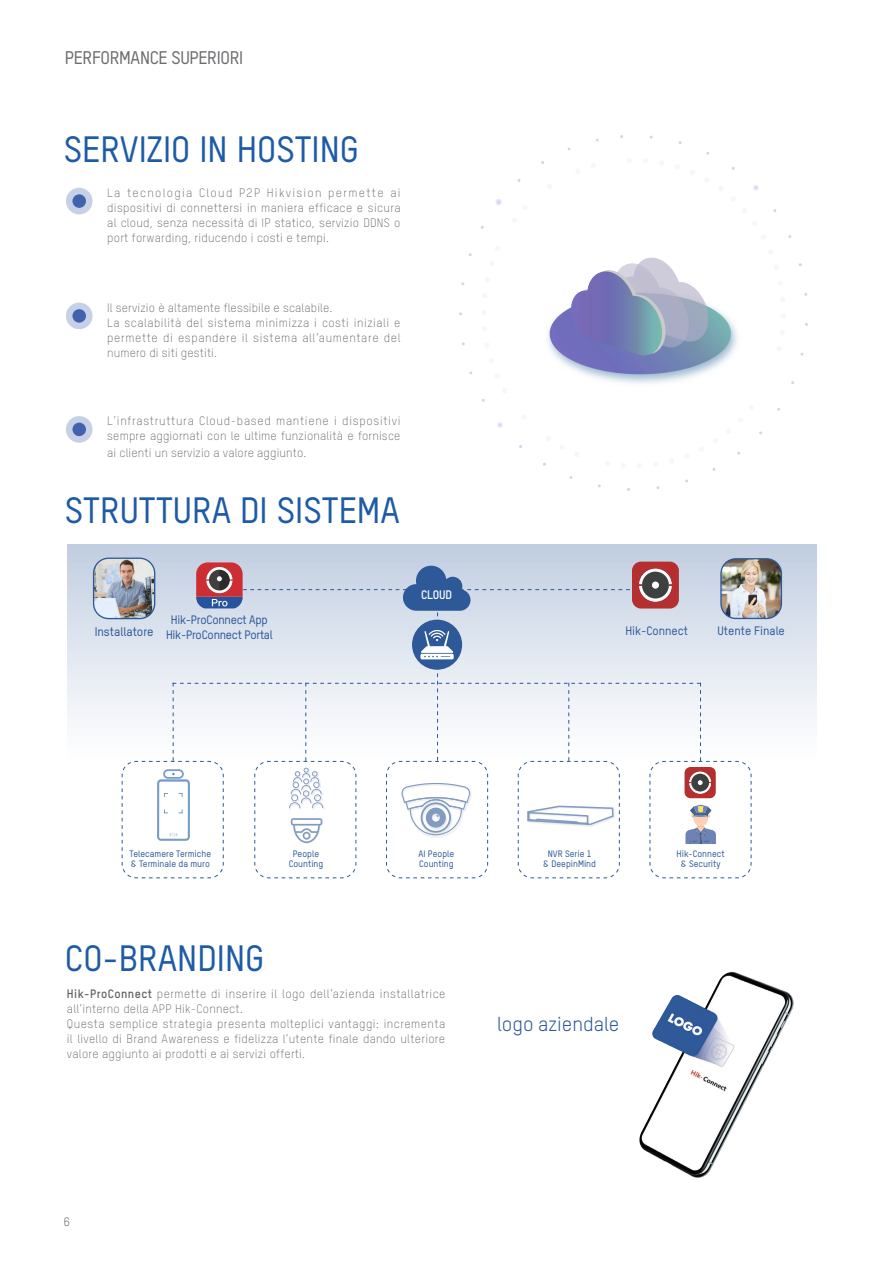
<style>
.page{position:relative;width:893px;height:1263px;background:#fff}
.page>*{position:absolute;margin:0;border:0;box-sizing:border-box;transform-origin:0 0}
.t1{font:500 36px "TSTARPRO";color:#1e5ba7}
.t2{font:19.8px "TSTARPRO";color:#2d5999}
.t3{font:500 18px "TSTARPRO";letter-spacing:-.02em;color:#6c6d70}
.t4{font:500 12.3px "TSTARPRO";color:#2d5999}
.t5{font:700 12.15px "TSTARPRO";letter-spacing:-.01em;color:#fff}
.t6{font:300 12px/15px "TSTARPRO";letter-spacing:.02em;color:#636366;text-align:justify}
.t7{font:500 12px "TSTARPRO";letter-spacing:-.02em;color:#2d5999}
.t8{font:500 12px "TSTARPRO";color:#2d5999}
.t9{font:12px "TSTARPRO";color:#6c6d70}
.t10{font:500 9.15px "TSTARPRO";color:#2d5999}
.s1{font-weight:700}
</style>
<div class="page">
<div style="left:67px;top:544px;width:749px;height:358px;background:linear-gradient(to bottom,#ccd6e6,#fff)"></div>
<div style="left:66px;top:188px;width:27px;height:26px;background:#c6d0e6;border-radius:50%"></div>
<div style="left:72px;top:194px;width:14px;height:14px;background:#4262ad;border-radius:50%"></div>
<img style="left:459px;top:135px;width:348px;height:356px">
<div style="left:66px;top:303px;width:27px;height:26px;background:#c6d0e6;border-radius:50%"></div>
<div style="left:72px;top:309px;width:14px;height:14px;background:#4262ad;border-radius:50%"></div>
<svg style="left:66px;top:416px;width:27px;height:27px"></svg>
<div style="left:72px;top:423px;width:14px;height:13px;background:#4262ad;border-radius:50%"></div>
<img style="left:94px;top:558px;width:61px;height:61px">
<div style="left:93px;top:557px;width:62px;height:62px;border:1px solid #2d5999;border-radius:15px"></div>
<img style="left:721px;top:559px;width:60px;height:59px">
<div style="left:720px;top:558px;width:62px;height:61px;border:1px solid #2d5999;border-radius:15px"></div>
<svg style="left:121px;top:562px;width:631px;height:317px"></svg>
<img style="left:639px;top:971px;width:155px;height:207px">
<p class="t3" style="left:65px;top:45px;width:180px">PERFORMANCE SUPERIORI</p>
<p class="t1" style="left:64px;top:125px;width:297px">SERVIZIO IN HOSTING</p>
<p class="t6" style="left:107px;top:185px;width:295px">La tecnologia Cloud P2P Hikvision permette ai dispositivi di connettersi in maniera efficace e sicura al cloud, senza necessità di IP statico, servizio DDNS o port forwarding, riducendo i costi e tempi.</p>
<p class="t6" style="left:107px;top:300px;width:227px">Il servizio è altamente flessibile e scalabile.</p>
<p class="t6" style="left:107px;top:315px;width:295px">La scalabilità del sistema minimizza i costi iniziali e permette di espandere il sistema all’aumentare del numero di siti gestiti.</p>
<p class="t6" style="left:107px;top:413px;width:295px">L’infrastruttura Cloud-based mantiene i dispositivi sempre aggiornati con le ultime funzionalità e fornisce</p>
<p class="t6" style="left:107px;top:444px;width:200px">ai clienti un servizio a valore aggiunto.</p>
<p class="t1" style="left:65px;top:486px;width:337px">STRUTTURA DI SISTEMA</p>
<p class="t4" style="left:95px;top:623px;width:60px">Installatore</p>
<p class="t7" style="left:171px;top:612px;width:99px">Hik-ProConnect App</p>
<p class="t7" style="left:166px;top:627px;width:108px">Hik-ProConnect Portal</p>
<p class="t5" style="left:421px;top:586px;width:33px">CLOUD</p>
<p class="t8" style="left:625px;top:622px;width:64px">Hik-Connect</p>
<p class="t8" style="left:718px;top:622px;width:69px">Utente Finale</p>
<p class="t10" style="left:130px;top:847px;width:83px">Telecamere Termiche</p>
<p class="t10" style="left:131px;top:858px;width:80px">&amp; Terminale da muro</p>
<p class="t10" style="left:293px;top:847px;width:28px">People</p>
<p class="t10" style="left:289px;top:858px;width:36px">Counting</p>
<p class="t10" style="left:419px;top:847px;width:37px">AI People</p>
<p class="t10" style="left:419px;top:858px;width:36px">Counting</p>
<p class="t10" style="left:548px;top:847px;width:45px">NVR Serie 1</p>
<p class="t10" style="left:543px;top:858px;width:54px">&amp; DeepinMind</p>
<p class="t10" style="left:676px;top:847px;width:50px">Hik-Connect</p>
<p class="t10" style="left:681px;top:858px;width:41px">&amp; Security</p>
<p class="t1" style="left:65px;top:933px;width:201px">CO-BRANDING</p>
<p class="t6" style="left:67px;top:986px;width:380px"><span class="s1">Hik-ProConnect</span> permette di inserire il logo dell’azienda installatrice all’interno della APP Hik-Connect.</p>
<p class="t6" style="left:67px;top:1016px;width:380px">Questa semplice strategia presenta molteplici vantaggi: incrementa il livello di Brand Awareness e fidelizza l’utente finale dando ulteriore valore aggiunto ai prodotti e ai servizi offerti.</p>
<p class="t2" style="left:497px;top:1010px;width:124px">logo aziendale</p>
<p class="t9" style="left:64px;top:1213px;width:8px">6</p>
</div>
